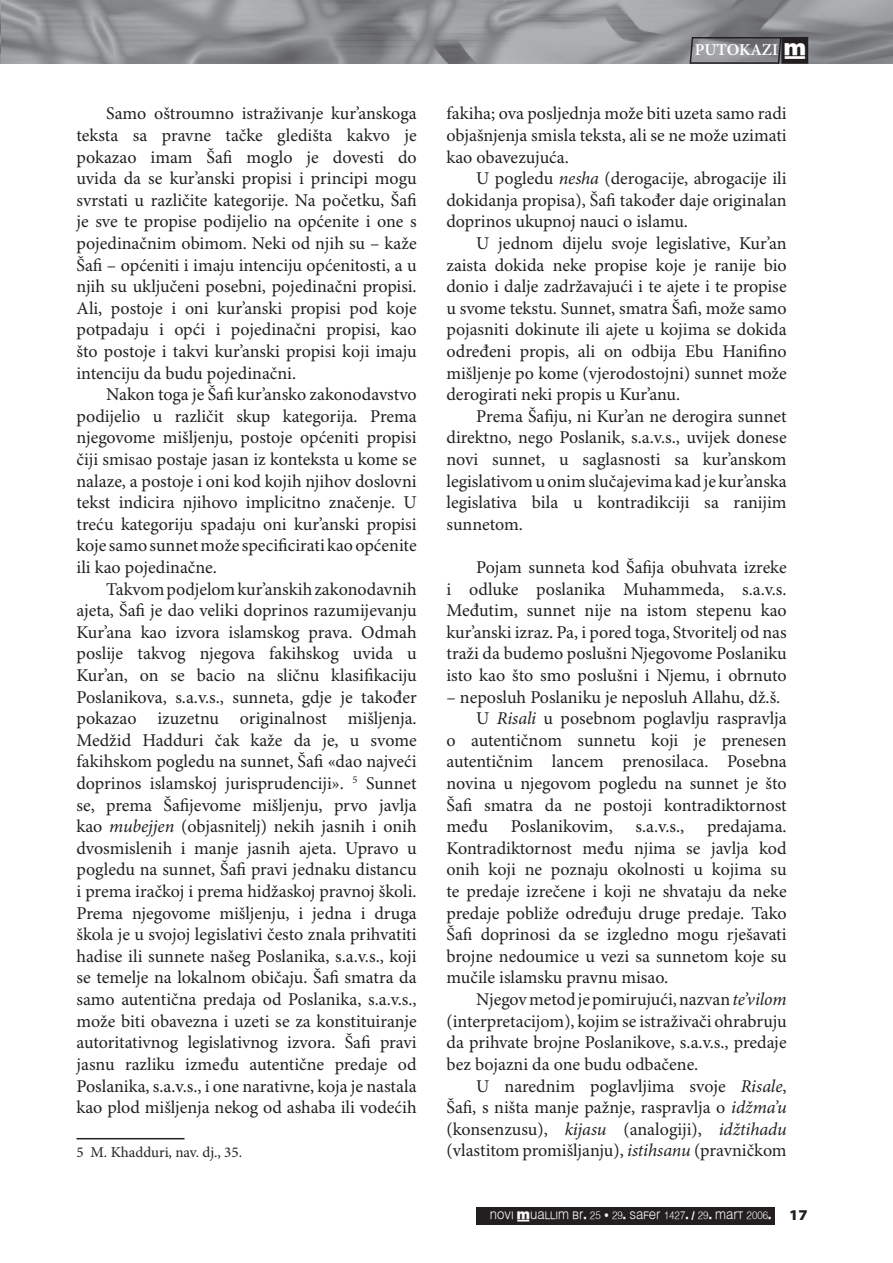
<style>
.page{position:relative;width:893px;height:1263px;background:#fff}
.page>*{position:absolute;margin:0;border:0;box-sizing:border-box;transform-origin:0 0}
.t1{font:18px/21.6px "Minion Pro";color:#231f20;text-align:justify}
.t2{font:600 16.5px "Minion Pro";color:#fff}
.t3{font:15px "Minion Pro";color:#231f20}
.t4{font:10.8px "Muallim";color:#f9f9f9;scale:.91 1}
.s1{font-style:italic}
.s2{font-family:"Muallim";font-weight:400}
.s3{font-family:"Myriad Pro";font-weight:900;font-stretch:semi-expanded;font-size:15px;color:#231f20}
</style>
<div class="page">
<img style="left:0;top:0;width:893px;height:64px">
<svg style="left:689px;top:36px;width:93px;height:28px;background:#7c7d80"></svg>
<div style="left:782px;top:38px;width:25px;height:25px;background:#231f20"></div>
<div style="left:781px;top:37px;width:27px;height:27px;border:2px solid #231f20"></div>
<div style="left:476px;top:1206px;width:299px;height:18px;background:#231f20"></div>
<hr style="left:76px;top:1138px;width:108px;height:1px;background:#231f20">
<p class="t1" style="left:76px;top:104px;width:342px;text-indent:30px">Samo oštroumno istraživanje kur’anskoga teksta sa pravne tačke gledišta kakvo je pokazao imam Šafi moglo je dovesti do uvida da se kur’anski propisi i principi mogu svrstati u različite kategorije. Na početku, Šafi je sve te propise podijelio na općenite i one s pojedinačnim obimom. Neki od njih su – kaže Šafi – općeniti i imaju intenciju općenitosti, a u njih su uključeni posebni, pojedinačni propisi.<br>Ali, postoje i oni kur’anski propisi pod koje potpadaju i opći i pojedinačni propisi, kao što postoje i takvi kur’anski propisi koji imaju intenciju da budu pojedinačni.</p>
<p class="t1" style="left:76px;top:384px;width:342px;text-indent:30px">Nakon toga je Šafi kur’ansko zakonodavstvo podijelio u različit skup kategorija. Prema njegovome mišljenju, postoje općeniti propisi čiji smisao postaje jasan iz konteksta u kome se nalaze, a postoje i oni kod kojih njihov doslovni tekst indicira njihovo implicitno značenje. U treću kategoriju spadaju oni kur’anski propisi koje samo sunnet može specificirati kao općenite ili kao pojedinačne.</p>
<p class="t1" style="left:76px;top:579px;width:342px;text-indent:30px">Takvom podjelom kur’anskih zakonodavnih ajeta, Šafi je dao veliki doprinos razumijevanju Kur’ana kao izvora islamskog prava. Odmah poslije takvog njegova fakihskog uvida u Kur’an, on se bacio na sličnu klasifikaciju Poslanikova, s.a.v.s., sunneta, gdje je također pokazao izuzetnu originalnost mišljenja.<br>Medžid Hadduri čak kaže da je, u svome fakihskom pogledu na sunnet, Šafi «dao najveći doprinos islamskoj jurisprudenciji». Sunnet se, prema Šafijevome mišljenju, prvo javlja kao <span class="s1">mubejjen</span> (objasnitelj) nekih jasnih i onih dvosmislenih i manje jasnih ajeta. Upravo u pogledu na sunnet, Šafi pravi jednaku distancu i prema iračkoj i prema hidžaskoj pravnoj školi.<br>Prema njegovome mišljenju, i jedna i druga škola je u svojoj legislativi često znala prihvatiti hadise ili sunnete našeg Poslanika, s.a.v.s., koji se temelje na lokalnom običaju. Šafi smatra da samo autentična predaja od Poslanika, s.a.v.s., može biti obavezna i uzeti se za konstituiranje autoritativnog legislativnog izvora. Šafi pravi jasnu razliku između autentične predaje od Poslanika, s.a.v.s., i one narativne, koja je nastala kao plod mišljenja nekog od ashaba ili vodećih</p>
<p class="t3" style="left:91px;top:1143px;width:153px">M. Khadduri, nav. dj., 35.</p>
<p class="t2" style="left:695px;top:40px;width:113px">PUTOKAZI <span class="s2">†</span></p>
<p class="t1" style="left:446px;top:104px;width:342px">fakiha; ova posljednja može biti uzeta samo radi objašnjenja smisla teksta, ali se ne može uzimati kao obavezujuća.</p>
<p class="t1" style="left:446px;top:168px;width:342px;text-indent:30px">U pogledu <span class="s1">nesha</span> (derogacije, abrogacije ili dokidanja propisa), Šafi također daje originalan doprinos ukupnoj nauci o islamu.</p>
<p class="t1" style="left:446px;top:233px;width:342px;text-indent:30px">U jednom dijelu svoje legislative, Kur’an zaista dokida neke propise koje je ranije bio donio i dalje zadržavajući i te ajete i te propise u svome tekstu. Sunnet, smatra Šafi, može samo pojasniti dokinute ili ajete u kojima se dokida određeni propis, ali on odbija Ebu Hanifino mišljenje po kome (vjerodostojni) sunnet može derogirati neki propis u Kur’anu.</p>
<p class="t1" style="left:446px;top:406px;width:342px;text-indent:30px">Prema Šafiju, ni Kur’an ne derogira sunnet direktno, nego Poslanik, s.a.v.s., uvijek donese novi sunnet, u saglasnosti sa kur’anskom legislativom u onim slučajevima kad je kur’anska legislativa bila u kontradikciji sa ranijim sunnetom.</p>
<p class="t1" style="left:446px;top:557px;width:342px;text-indent:30px">Pojam sunneta kod Šafija obuhvata izreke i odluke poslanika Muhammeda, s.a.v.s.<br>Međutim, sunnet nije na istom stepenu kao kur’anski izraz. Pa, i pored toga, Stvoritelj od nas traži da budemo poslušni Njegovome Poslaniku isto kao što smo poslušni i Njemu, i obrnuto</p>
<p class="t1" style="left:446px;top:687px;width:335px">– neposluh Poslaniku je neposluh Allahu, dž.š.</p>
<p class="t1" style="left:476px;top:708px;width:312px">U <span class="s1">Risali</span> u posebnom poglavlju raspravlja</p>
<p class="t1" style="left:446px;top:730px;width:342px">o autentičnom sunnetu koji je prenesen</p>
<p class="t1" style="left:446px;top:752px;width:342px">autentičnim lancem prenosilaca. Posebna</p>
<p class="t1" style="left:446px;top:773px;width:342px">novina u njegovom pogledu na sunnet je što</p>
<p class="t1" style="left:446px;top:795px;width:342px">Šafi smatra da ne postoji kontradiktornost</p>
<p class="t1" style="left:446px;top:816px;width:43px">među</p>
<p class="t1" style="left:511px;top:816px;width:104px">Poslanikovim,</p>
<p class="t1" style="left:636px;top:816px;width:50px">s.a.v.s.,</p>
<p class="t1" style="left:446px;top:816px;width:342px;text-indent:261px">predajama.<br>Kontradiktornost među njima se javlja kod onih koji ne poznaju okolnosti u kojima su te predaje izrečene i koji ne shvataju da neke predaje pobliže određuju druge predaje. Tako Šafi doprinosi da se izgledno mogu rješavati brojne nedoumice u vezi sa sunnetom koje su mučile islamsku pravnu misao.</p>
<p class="t1" style="left:446px;top:989px;width:342px;text-indent:30px">Njegov metod je pomirujući, nazvan <span class="s1">te’vilom </span>(interpretacijom), kojim se istraživači ohrabruju da prihvate brojne Poslanikove, s.a.v.s., predaje bez bojazni da one budu odbačene.</p>
<p class="t1" style="left:446px;top:1076px;width:342px;text-indent:30px">U narednim poglavljima svoje <span class="s1">Risale</span>, Šafi, s ništa manje pažnje, raspravlja o <span class="s1">idžma’u </span>(konsenzusu), <span class="s1">kijasu</span> (analogiji), <span class="s1">idžtihadu </span>(vlastitom promišljanju), <span class="s1">istihsanu</span> (pravničkom</p>
<p class="t4" style="left:490px;top:1208px;width:349px">NOVI †UALLIM BR. 25 • 29. SAFER 1427. / 29. MART 2006. <span class="s3">17</span></p>
</div>
